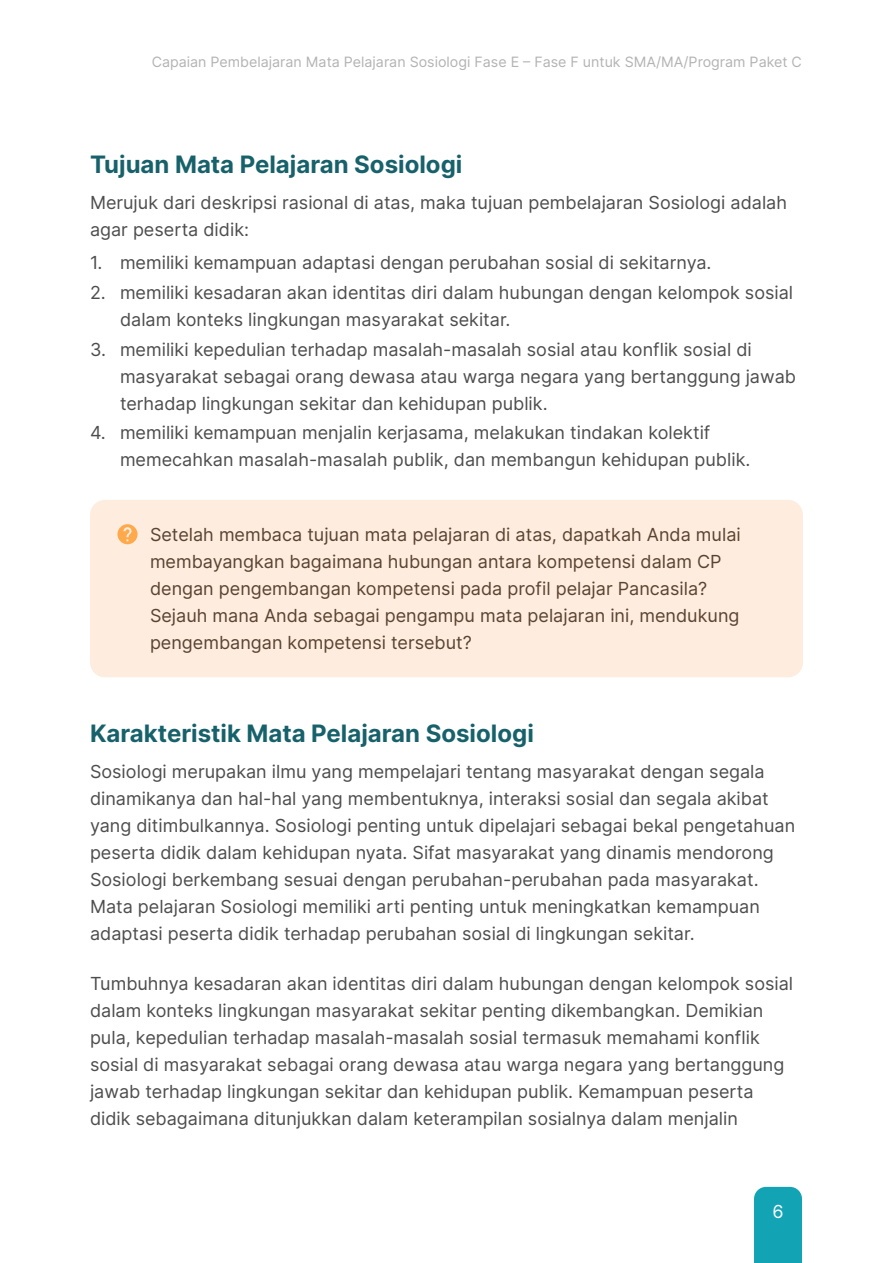
<style>
.page{position:relative;width:893px;height:1263px;background:#fff}
.page>*{position:absolute;margin:0;border:0;box-sizing:border-box;transform-origin:0 0}
.Heading_1{font:700 24px "Inter";color:#17616b}
.t1{font:18px/26.8px "Inter";color:#4d4d4d}
.Orange{font:18px/26.8px "Inter";color:#5a4331}
.t2{font:18px "Inter";color:#fff}
.t3{font:14.25px "Inter";color:#b3b3b3}
</style>
<div class="page">
<div style="left:754px;top:1187px;width:48px;height:76px;background:#12a3b4"></div>
<div style="left:90px;top:500px;width:713px;height:177px;background:#feecde;border-radius:15px"></div>
<svg style="left:117px;top:524px;width:21px;height:20px"></svg>
<p class="t3" style="left:152px;top:51px;width:652px">Capaian Pembelajaran Mata Pelajaran Sosiologi Fase E – Fase F untuk SMA/MA/Program Paket C</p>
<p class="Heading_1" style="left:90px;top:147px;width:374px">Tujuan Mata Pelajaran Sosiologi</p>
<p class="t1" style="left:90px;top:189px;width:698px">Merujuk dari deskripsi rasional di atas, maka tujuan pembelajaran Sosiologi adalah agar peserta didik:</p>
<p class="t1" style="left:90px;top:249px;width:623px">1. memiliki kemampuan adaptasi dengan perubahan sosial di sekitarnya.</p>
<p class="t1" style="left:120px;top:279px;width:675px;text-indent:-30px">2. memiliki kesadaran akan identitas diri dalam hubungan dengan kelompok sosial dalam konteks lingkungan masyarakat sekitar.</p>
<p class="t1" style="left:120px;top:335px;width:678px;text-indent:-30px">3. memiliki kepedulian terhadap masalah-masalah sosial atau konflik sosial di masyarakat sebagai orang dewasa atau warga negara yang bertanggung jawab terhadap lingkungan sekitar dan kehidupan publik.</p>
<p class="t1" style="left:120px;top:419px;width:632px;text-indent:-30px">4. memiliki kemampuan menjalin kerjasama, melakukan tindakan kolektif memecahkan masalah-masalah publik, dan membangun kehidupan publik.</p>
<p class="Orange" style="left:150px;top:521px;width:592px">Setelah membaca tujuan mata pelajaran di atas, dapatkah Anda mulai membayangkan bagaimana hubungan antara kompetensi dalam CP dengan pengembangan kompetensi pada profil pelajar Pancasila?<br>Sejauh mana Anda sebagai pengampu mata pelajaran ini, mendukung pengembangan kompetensi tersebut?</p>
<p class="Heading_1" style="left:90px;top:715px;width:445px">Karakteristik Mata Pelajaran Sosiologi</p>
<p class="t1" style="left:90px;top:758px;width:707px">Sosiologi merupakan ilmu yang mempelajari tentang masyarakat dengan segala dinamikanya dan hal-hal yang membentuknya, interaksi sosial dan segala akibat yang ditimbulkannya. Sosiologi penting untuk dipelajari sebagai bekal pengetahuan peserta didik dalam kehidupan nyata. Sifat masyarakat yang dinamis mendorong Sosiologi berkembang sesuai dengan perubahan-perubahan pada masyarakat.<br>Mata pelajaran Sosiologi memiliki arti penting untuk meningkatkan kemampuan adaptasi peserta didik terhadap perubahan sosial di lingkungan sekitar.</p>
<p class="t1" style="left:90px;top:970px;width:705px">Tumbuhnya kesadaran akan identitas diri dalam hubungan dengan kelompok sosial dalam konteks lingkungan masyarakat sekitar penting dikembangkan. Demikian pula, kepedulian terhadap masalah-masalah sosial termasuk memahami konflik sosial di masyarakat sebagai orang dewasa atau warga negara yang bertanggung jawab terhadap lingkungan sekitar dan kehidupan publik. Kemampuan peserta didik sebagaimana ditunjukkan dalam keterampilan sosialnya dalam menjalin</p>
<p class="t2" style="left:772px;top:1198px;width:13px">6</p>
</div>
